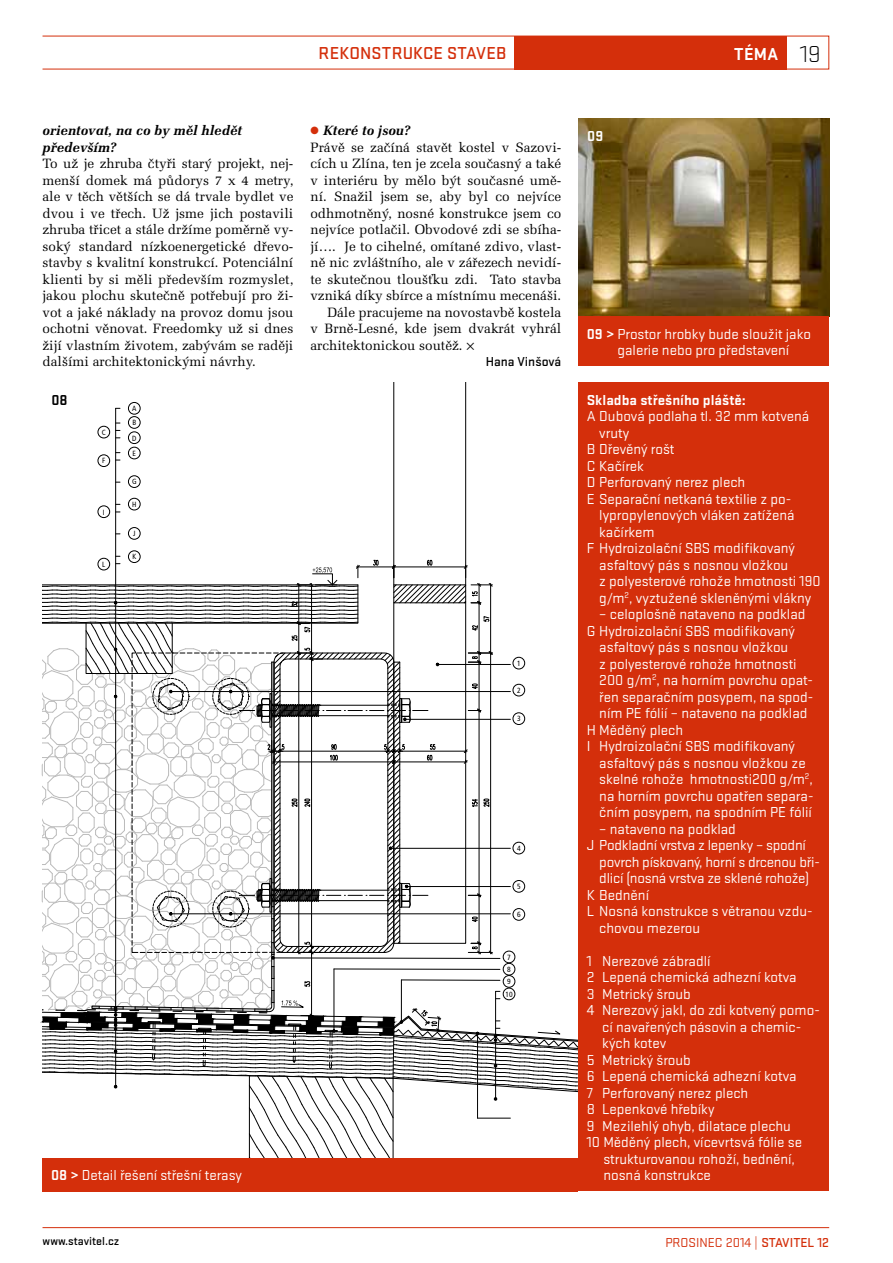
<style>
.page{position:relative;width:893px;height:1263px;background:#fff}
.page>*{position:absolute;margin:0;border:0;box-sizing:border-box;transform-origin:0 0}
.t1{font:500 18px "Stratum 2";letter-spacing:.005em;color:#d42f0b}
.t2{font:700 18px "Stratum 2";color:#fff}
.t3{font:15px/16.5px "Stratum 2";color:#fff}
.t4{font:700 15px "Stratum 2";color:#fff}
.t5{font:700 15px "Stratum 2";color:#000}
.t6{font:13.5px/16.5px "Melior CE";color:#000;text-align:justify}
.t7{font:italic 700 13.5px/16.5px "Melior CE";color:#000}
.t8{font:13.5px "Stratum 2";color:#d42f0b}
.t9{font:500 13.5px "Stratum 2";color:#000}
.t10{font:500 12px "Stratum 2";color:#000}
.t11{font:7.5px/12.3px "Frutiger Condensed CE";color:#000}
.s1{font-weight:300;font-size:24px;color:#000}
.s2{color:#d42f0b}
.s3{font-weight:700}
.s4{font-weight:500}
</style>
<div class="page">
<div style="left:514px;top:36px;width:273px;height:33px;background:#d42f0b"></div>
<hr style="left:43px;top:1227px;width:786px;height:1px;background:#d42f0b">
<hr style="left:465px;top:383px;width:1px;height:202px;background:#000">
<hr style="left:393px;top:383px;width:1px;height:202px;background:#000">
<hr style="left:115px;top:408px;width:1px;height:679px;background:#000">
<svg style="left:42px;top:556px;width:536px;height:604px"></svg>
<div style="left:43px;top:1158px;width:535px;height:33px;background:#d42f0b"></div>
<div style="left:513px;top:657px;width:12px;height:12px;border:1px solid #000;border-radius:50%"></div>
<div style="left:513px;top:684px;width:12px;height:12px;border:1px solid #000;border-radius:50%"></div>
<div style="left:513px;top:713px;width:12px;height:12px;border:1px solid #000;border-radius:50%"></div>
<div style="left:513px;top:842px;width:12px;height:12px;border:1px solid #000;border-radius:50%"></div>
<div style="left:513px;top:880px;width:12px;height:12px;border:1px solid #000;border-radius:50%"></div>
<div style="left:513px;top:908px;width:12px;height:12px;border:1px solid #000;border-radius:50%"></div>
<div style="left:503px;top:951px;width:12px;height:12px;border:1px solid #000;border-radius:50%"></div>
<div style="left:503px;top:963px;width:12px;height:12px;border:1px solid #000;border-radius:50%"></div>
<div style="left:503px;top:975px;width:12px;height:12px;border:1px solid #000;border-radius:50%"></div>
<div style="left:503px;top:988px;width:12px;height:12px;border:1px solid #000;border-radius:50%"></div>
<div style="left:128px;top:402px;width:12px;height:12px;border:1px solid #000;border-radius:50%"></div>
<div style="left:128px;top:416px;width:12px;height:12px;border:1px solid #000;border-radius:50%"></div>
<div style="left:128px;top:432px;width:12px;height:12px;border:1px solid #000;border-radius:50%"></div>
<div style="left:128px;top:447px;width:12px;height:12px;border:1px solid #000;border-radius:50%"></div>
<div style="left:128px;top:476px;width:12px;height:12px;border:1px solid #000;border-radius:50%"></div>
<div style="left:128px;top:498px;width:12px;height:12px;border:1px solid #000;border-radius:50%"></div>
<div style="left:128px;top:527px;width:12px;height:12px;border:1px solid #000;border-radius:50%"></div>
<div style="left:128px;top:551px;width:12px;height:12px;border:1px solid #000;border-radius:50%"></div>
<div style="left:98px;top:426px;width:12px;height:12px;border:1px solid #000;border-radius:50%"></div>
<div style="left:98px;top:455px;width:12px;height:12px;border:1px solid #000;border-radius:50%"></div>
<div style="left:98px;top:506px;width:12px;height:12px;border:1px solid #000;border-radius:50%"></div>
<div style="left:98px;top:558px;width:12px;height:12px;border:1px solid #000;border-radius:50%"></div>
<div style="left:578px;top:383px;width:251px;height:808px;background:#d42f0b"></div>
<img style="left:578px;top:119px;width:251px;height:198px">
<div style="left:578px;top:317px;width:251px;height:49px;background:#d42f0b"></div>
<p class="t1" style="left:319px;top:41px;width:189px">REKONSTRUKCE STAVEB</p>
<p class="t2" style="left:734px;top:41px;width:88px">TÉMA <span class="s1">19</span></p>
<p class="t7" style="left:43px;top:122px;width:201px">orientovat, na co by měl hledět především?</p>
<p class="t6" style="left:43px;top:155px;width:252px">To už je zhruba čtyři starý projekt, nej&shy;menší domek má půdorys 7 x 4 metry, ale v těch větších se dá trvale bydlet ve dvou i ve třech. Už jsme jich postavili zhruba třicet a stále držíme poměrně vy&shy;soký standard nízkoenergetické dřevo&shy;stavby s kvalitní konstrukcí. Potenciální klienti by si měli především rozmyslet, jakou plochu skutečně potřebují pro ži&shy;vot a jaké náklady na provoz domu jsou ochotni věnovat. Freedomky už si dnes žijí vlastním životem, zabývám se raději dalšími architektonickými návrhy.</p>
<p class="t5" style="left:51px;top:390px;width:18px">08</p>
<p class="t11" style="left:102px;top:426px;width:6px">C</p>
<p class="t11" style="left:102px;top:455px;width:5px">F</p>
<p class="t11" style="left:103px;top:506px;width:3px">I</p>
<p class="t11" style="left:102px;top:558px;width:5px">L</p>
<p class="t11" style="left:132px;top:402px;width:6px;line-height:14.1px">A<br>B</p>
<p class="t11" style="left:132px;top:430px;width:6px;line-height:15.3px">D<br>E</p>
<p class="t11" style="left:132px;top:476px;width:6px">G</p>
<p class="t11" style="left:132px;top:498px;width:6px">H</p>
<p class="t11" style="left:133px;top:527px;width:4px">J</p>
<p class="t11" style="left:132px;top:551px;width:5px">K</p>
<p class="t7" style="left:310px;top:122px;width:101px"><span class="s2">●</span> Které to jsou?</p>
<p class="t6" style="left:310px;top:139px;width:252px">Právě se začíná stavět kostel v Sazovi-</p>
<p class="t6" style="left:310px;top:155px;width:252px">cích u Zlína, ten je zcela současný a také</p>
<p class="t6" style="left:310px;top:172px;width:252px">v interiéru by mělo být současné umě-</p>
<p class="t6" style="left:310px;top:188px;width:252px">ní. Snažil jsem se, aby byl co nejvíce</p>
<p class="t6" style="left:310px;top:205px;width:252px">odhmotněný, nosné konstrukce jsem co</p>
<p class="t6" style="left:310px;top:221px;width:252px">nejvíce potlačil. Obvodové zdi se sbíha-</p>
<p class="t6" style="left:310px;top:238px;width:252px">jí…. Je to cihelné, omítané zdivo, vlast-</p>
<p class="t6" style="left:310px;top:254px;width:252px">ně nic zvláštního, ale v zářezech nevidí-</p>
<p class="t6" style="left:310px;top:271px;width:252px">te skutečnou tloušťku zdi. Tato stavba</p>
<p class="t6" style="left:310px;top:287px;width:252px">vzniká díky sbírce a místnímu mecenáši.</p>
<p class="t6" style="left:327px;top:304px;width:235px">Dále pracujeme na novostavbě kostela</p>
<p class="t6" style="left:310px;top:320px;width:252px">v Brně-Lesné, kde jsem dvakrát vyhrál</p>
<p class="t6" style="left:310px;top:337px;width:154px">architektonickou soutěž.</p>
<p class="t9" style="left:486px;top:352px;width:77px">Hana Vinšová</p>
<p class="t11" style="left:517px;top:657px;width:5px">1</p>
<p class="t11" style="left:517px;top:684px;width:5px">2</p>
<p class="t11" style="left:517px;top:713px;width:5px">3</p>
<p class="t11" style="left:517px;top:842px;width:5px">4</p>
<p class="t11" style="left:517px;top:880px;width:5px">5</p>
<p class="t11" style="left:517px;top:908px;width:5px">6</p>
<p class="t11" style="left:505px;top:951px;width:9px">7<br>8<br>9<br>10</p>
<p class="t3" style="left:51px;top:1166px;width:193px"><span class="s3">08 &gt;</span> Detail řešení střešní terasy</p>
<p class="t4" style="left:587px;top:125px;width:18px">09</p>
<p class="t3" style="left:618px;top:325px;width:195px;text-indent:-31px"><span class="s3">09 &gt;</span> Prostor hrobky bude sloužit jako galerie nebo pro představení</p>
<p class="t4" style="left:587px;top:390px;width:161px">Skladba střešního pláště:</p>
<p class="t3" style="left:587px;top:407px;width:224px">A Dubová podlaha tl. 32 mm kotvená</p>
<p class="t3" style="left:599px;top:424px;width:32px">vruty</p>
<p class="t3" style="left:587px;top:440px;width:89px">B Dřevěný rošt</p>
<p class="t3" style="left:587px;top:457px;width:59px">C Kačírek</p>
<p class="t3" style="left:587px;top:473px;width:160px">D Perforovaný nerez plech</p>
<p class="t3" style="left:587px;top:490px;width:206px">E Separační netkaná textilie z po-</p>
<p class="t3" style="left:599px;top:506px;width:197px">lypropylenových vláken zatížená</p>
<p class="t3" style="left:599px;top:523px;width:57px">kačírkem</p>
<p class="t3" style="left:587px;top:539px;width:210px">F Hydroizolační SBS modifikovaný</p>
<p class="t3" style="left:599px;top:556px;width:191px">asfaltový pás s nosnou vložkou</p>
<p class="t3" style="left:599px;top:572px;width:223px">z polyesterové rohože hmotnosti 190</p>
<p class="t3" style="left:599px;top:589px;width:214px">g/m<sup>2</sup>, vyztužené skleněnými vlákny</p>
<p class="t3" style="left:599px;top:605px;width:208px">– celoplošně nataveno na podklad</p>
<p class="t3" style="left:587px;top:622px;width:210px">G Hydroizolační SBS modifikovaný</p>
<p class="t3" style="left:599px;top:638px;width:191px">asfaltový pás s nosnou vložkou</p>
<p class="t3" style="left:599px;top:655px;width:199px">z polyesterové rohože hmotnosti</p>
<p class="t3" style="left:599px;top:671px;width:215px">200 g/m<sup>2</sup>, na horním povrchu opat-</p>
<p class="t3" style="left:599px;top:688px;width:216px">řen separačním posypem, na spod-</p>
<p class="t3" style="left:599px;top:704px;width:210px">ním PE fólií – nataveno na podklad</p>
<p class="t3" style="left:587px;top:721px;width:98px">H Měděný plech</p>
<p class="t3" style="left:587px;top:737px;width:210px">I Hydroizolační SBS modifikovaný</p>
<p class="t3" style="left:599px;top:754px;width:208px">asfaltový pás s nosnou vložkou ze</p>
<p class="t3" style="left:599px;top:770px;width:215px">skelné rohože hmotnosti200 g/m<sup>2</sup>,</p>
<p class="t3" style="left:599px;top:787px;width:216px">na horním povrchu opatřen separa-</p>
<p class="t3" style="left:599px;top:803px;width:214px">čním posypem, na spodním PE fólií</p>
<p class="t3" style="left:599px;top:820px;width:138px">– nataveno na podklad</p>
<p class="t3" style="left:587px;top:836px;width:221px">J Podkladní vrstva z lepenky – spodní</p>
<p class="t3" style="left:599px;top:853px;width:222px">povrch pískovaný, horní s drcenou bři-</p>
<p class="t3" style="left:599px;top:869px;width:211px">dlicí (nosná vrstva ze sklené rohože)</p>
<p class="t3" style="left:587px;top:886px;width:64px">K Bednění</p>
<p class="t3" style="left:587px;top:902px;width:227px">L Nosná konstrukce s větranou vzdu-</p>
<p class="t3" style="left:599px;top:919px;width:102px">chovou mezerou</p>
<p class="t3" style="left:587px;top:952px;width:125px">1 Nerezové zábradlí</p>
<p class="t3" style="left:587px;top:968px;width:211px">2 Lepená chemická adhezní kotva</p>
<p class="t3" style="left:587px;top:985px;width:106px">3 Metrický šroub</p>
<p class="t3" style="left:587px;top:1001px;width:234px">4 Nerezový jakl, do zdi kotvený pomo-</p>
<p class="t3" style="left:602px;top:1018px;width:201px">cí navařených pásovin a chemic-</p>
<p class="t3" style="left:602px;top:1034px;width:65px">kých kotev</p>
<p class="t3" style="left:587px;top:1051px;width:106px">5 Metrický šroub</p>
<p class="t3" style="left:587px;top:1067px;width:211px">6 Lepená chemická adhezní kotva</p>
<p class="t3" style="left:587px;top:1084px;width:163px">7 Perforovaný nerez plech</p>
<p class="t3" style="left:587px;top:1100px;width:129px">8 Lepenkové hřebíky</p>
<p class="t3" style="left:587px;top:1117px;width:206px">9 Mezilehlý ohyb, dilatace plechu</p>
<p class="t3" style="left:587px;top:1133px;width:217px">10 Měděný plech, vícevrtsvá fólie se</p>
<p class="t3" style="left:603px;top:1150px;width:193px">strukturovanou rohoží, bednění,</p>
<p class="t3" style="left:603px;top:1166px;width:109px">nosná konstrukce</p>
<p class="t10" style="left:43px;top:1232px;width:78px">www.stavitel.cz</p>
<p class="t8" style="left:665px;top:1233px;width:165px">PROSINEC 2014 | <span class="s4">STAVITEL 12</span></p>
</div>
